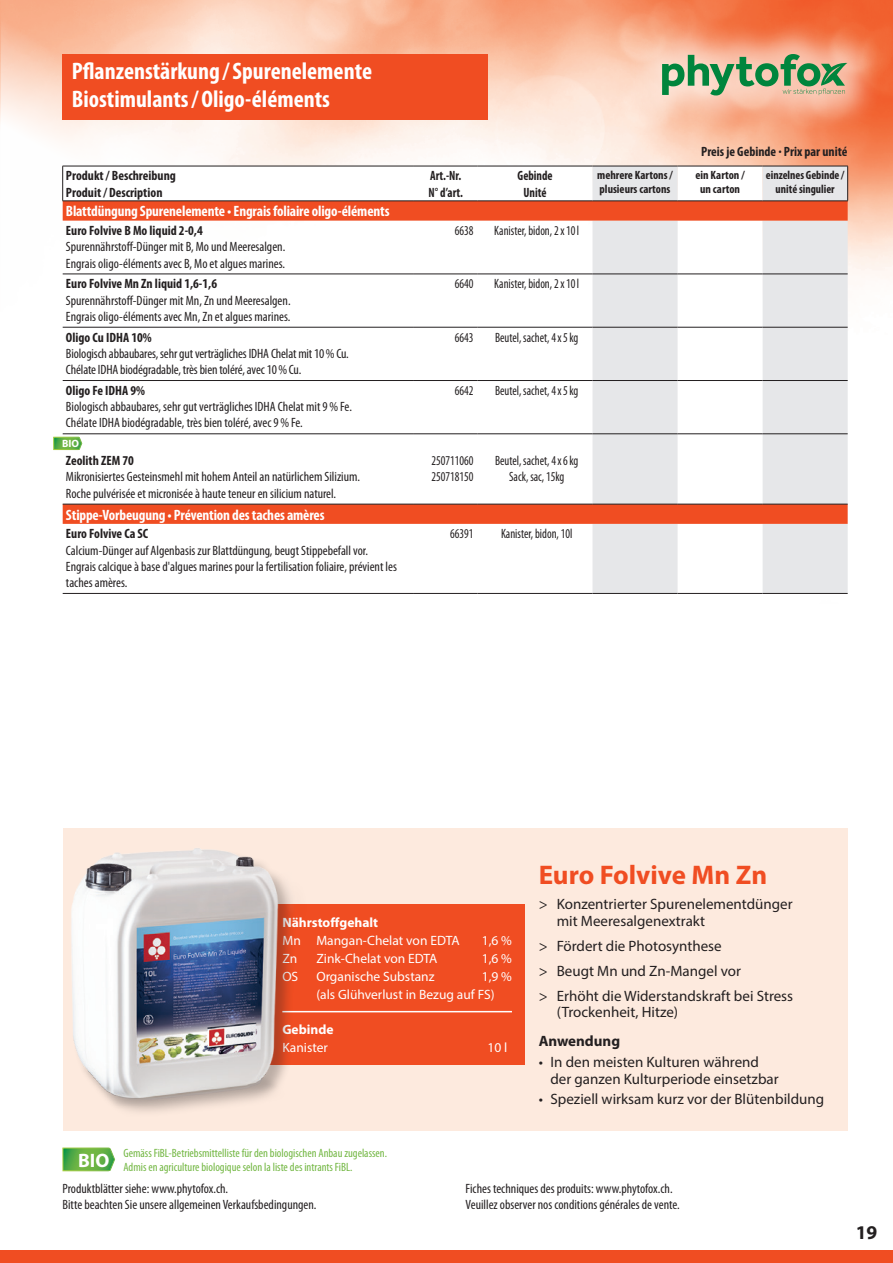
<style>
.page{position:relative;width:893px;height:1263px;background:#fff}
.page>*{position:absolute;margin:0;border:0;box-sizing:border-box;transform-origin:0 0}
.t1{font:700 27px "Myriad Pro";color:#f04d22}
.t2{font:700 condensed 24px/28.8px "Myriad Pro";color:#fff}
.t3{font:700 19.5px "Myriad Pro";color:#231f20}
.t4{font:15px/16.5px "Myriad Pro";color:#231f20}
.t5{font:700 condensed 15px "Myriad Pro";letter-spacing:-.01em;color:#fff}
.t6{font:700 15px "Myriad Pro";color:#231f20}
.t7{font:condensed 13.5px/16.2px "Myriad Pro";color:#231f20}
.t8{font:700 condensed 13.5px/16.2px "Myriad Pro";color:#231f20}
.t9{font:condensed 13.5px/16.2px "Myriad Pro";color:#231f20;scale:.9 1}
.t10{font:13.5px/18px "Myriad Pro";color:#fff}
.t11{font:700 condensed 13.5px/16.2px "Myriad Pro";color:#231f20;scale:.9 1}
.t12{font:700 13.5px "Myriad Pro";color:#fff}
.t13{font:condensed 12px/14.4px "Myriad Pro";color:#73b743}
.t14{font:700 condensed 12px/13.5px "Myriad Pro";color:#231f20;text-align:center}
.t15{font:700 10.5px "Myriad Pro";color:#fff}
</style>
<div class="page">
<div style="left:0;top:1250px;width:893px;height:13px;background:#f04d22"></div>
<img style="left:0;top:0;width:893px;height:594px">
<div style="left:63px;top:54px;width:425px;height:66px;background:#f04d22"></div>
<svg style="left:63px;top:167px;width:529px;height:426px"></svg>
<svg style="left:592px;top:167px;width:256px;height:426px;fill:#e6e7e9"></svg>
<svg style="left:63px;top:202px;width:785px;height:322px"></svg>
<hr style="left:62px;top:166px;width:1px;height:35px;background:#231f20">
<hr style="left:63px;top:434px;width:351px;height:1px;background:#231f20">
<hr style="left:414px;top:434px;width:64px;height:1px;background:#231f20">
<hr style="left:478px;top:434px;width:114px;height:1px;background:#231f20">
<hr style="left:592px;top:434px;width:86px;height:1px;background:#231f20">
<hr style="left:678px;top:434px;width:85px;height:1px;background:#231f20">
<hr style="left:763px;top:434px;width:85px;height:1px;background:#231f20">
<hr style="left:63px;top:274px;width:351px;height:1px;background:#231f20">
<hr style="left:414px;top:274px;width:64px;height:1px;background:#231f20">
<hr style="left:478px;top:274px;width:114px;height:1px;background:#231f20">
<hr style="left:592px;top:274px;width:86px;height:1px;background:#231f20">
<hr style="left:678px;top:274px;width:85px;height:1px;background:#231f20">
<hr style="left:763px;top:274px;width:85px;height:1px;background:#231f20">
<hr style="left:63px;top:327px;width:351px;height:1px;background:#231f20">
<hr style="left:414px;top:327px;width:64px;height:1px;background:#231f20">
<hr style="left:478px;top:327px;width:114px;height:1px;background:#231f20">
<hr style="left:592px;top:327px;width:86px;height:1px;background:#231f20">
<hr style="left:678px;top:327px;width:85px;height:1px;background:#231f20">
<hr style="left:763px;top:327px;width:85px;height:1px;background:#231f20">
<hr style="left:63px;top:201px;width:351px;height:1px;background:#231f20">
<hr style="left:414px;top:201px;width:64px;height:1px;background:#231f20">
<hr style="left:478px;top:201px;width:114px;height:1px;background:#231f20">
<hr style="left:592px;top:201px;width:86px;height:1px;background:#231f20">
<hr style="left:678px;top:201px;width:85px;height:1px;background:#231f20">
<hr style="left:763px;top:201px;width:85px;height:1px;background:#231f20">
<hr style="left:63px;top:504px;width:351px;height:1px;background:#231f20">
<hr style="left:63px;top:166px;width:351px;height:1px;background:#231f20">
<hr style="left:414px;top:166px;width:64px;height:1px;background:#231f20">
<hr style="left:478px;top:166px;width:114px;height:1px;background:#231f20">
<hr style="left:592px;top:166px;width:86px;height:1px;background:#231f20">
<hr style="left:678px;top:166px;width:85px;height:1px;background:#231f20">
<hr style="left:763px;top:166px;width:85px;height:1px;background:#231f20">
<hr style="left:847px;top:166px;width:1px;height:35px;background:#231f20">
<hr style="left:414px;top:504px;width:64px;height:1px;background:#231f20">
<hr style="left:478px;top:504px;width:114px;height:1px;background:#231f20">
<hr style="left:592px;top:504px;width:86px;height:1px;background:#231f20">
<hr style="left:678px;top:504px;width:85px;height:1px;background:#231f20">
<hr style="left:763px;top:504px;width:85px;height:1px;background:#231f20">
<hr style="left:63px;top:380px;width:351px;height:1px;background:#231f20">
<hr style="left:414px;top:380px;width:64px;height:1px;background:#231f20">
<hr style="left:478px;top:380px;width:114px;height:1px;background:#231f20">
<hr style="left:592px;top:380px;width:86px;height:1px;background:#231f20">
<hr style="left:678px;top:380px;width:85px;height:1px;background:#231f20">
<hr style="left:763px;top:380px;width:85px;height:1px;background:#231f20">
<hr style="left:63px;top:593px;width:351px;height:1px;background:#231f20">
<hr style="left:414px;top:593px;width:64px;height:1px;background:#231f20">
<hr style="left:478px;top:593px;width:114px;height:1px;background:#231f20">
<hr style="left:592px;top:593px;width:86px;height:1px;background:#231f20">
<hr style="left:678px;top:593px;width:85px;height:1px;background:#231f20">
<hr style="left:763px;top:593px;width:85px;height:1px;background:#231f20">
<svg style="left:53px;top:437px;width:29px;height:14px"></svg>
<svg style="left:62px;top:1147px;width:53px;height:25px"></svg>
<div style="left:625px;top:18px;width:258px;height:113px;background:#fff;opacity:.55"></div>
<svg style="left:662px;top:54px;width:185px;height:41px;background:#9fb088"></svg>
<div style="left:63px;top:828px;width:784px;height:303px;background:#fdeade"></div>
<div style="left:270px;top:904px;width:255px;height:160px;background:#f04d22"></div>
<hr style="left:282px;top:1011px;width:230px;height:1px;background:#fff">
<img style="left:71px;top:848px;width:239px;height:264px">
<h2 class="t2" style="left:72px;top:56px;width:302px">Pflanzenstärkung /Spurenelemente<br>Biostimulants/ Oligo-éléments</h2>
<p class="t8" style="left:701px;top:143px;width:148px">Preis je Gebinde · Prix par unité</p>
<p class="t8" style="left:66px;top:168px;width:111px">Produkt / Beschreibung<br>Produit / Description</p>
<p class="t11" style="left:429px;top:168px;width:40px">Art.-Nr.<br>N° d’art.</p>
<p class="t11" style="left:518px;top:168px;width:40px;text-align:center">Gebinde<br>Unité</p>
<p class="t14" style="left:597px;top:168px;width:77px;text-align:left">mehrere Kartons / plusieurs cartons</p>
<p class="t14" style="left:695px;top:168px;width:51px">ein Karton / un carton</p>
<p class="t14" style="left:766px;top:168px;width:80px">einzelnes Gebinde / unité singulier</p>
<p class="t5" style="left:66px;top:202px;width:325px">Blattdüngung Spurenelemente • Engrais foliaire oligo-éléments</p>
<p class="t8" style="left:66px;top:222px;width:138px">Euro Folvive B Mo liquid 2-0,4</p>
<p class="t7" style="left:66px;top:239px;width:221px">Spurennährstoff-Dünger mit B, Mo und Meeresalgen.<br>Engrais oligo-éléments avec B, Mo et algues marines.</p>
<p class="t9" style="left:455px;top:222px;width:22px">6638</p>
<p class="t9" style="left:494px;top:222px;width:96px">Kanister, bidon, 2x10l</p>
<p class="t8" style="left:66px;top:275px;width:153px">Euro Folvive Mn Zn liquid 1,6-1,6</p>
<p class="t7" style="left:66px;top:292px;width:226px">Spurennährstoff-Dünger mit Mn, Zn und Meeresalgen.<br>Engrais oligo-éléments avec Mn, Zn et algues marines.</p>
<p class="t8" style="left:66px;top:329px;width:87px">Oligo Cu IDHA 10%</p>
<p class="t7" style="left:66px;top:345px;width:284px">Biologisch abbaubares, sehr gut verträgliches IDHA Chelat mit 10% Cu.<br>Chélate IDHA biodégradable, très bien toléré, avec 10% Cu.</p>
<p class="t8" style="left:66px;top:382px;width:81px">Oligo Fe IDHA 9%</p>
<p class="t7" style="left:66px;top:398px;width:287px">Biologisch abbaubares, sehr gut verträgliches IDHA Chelat mit 9% Fe.<br>Chélate IDHA biodégradable, très bien toléré, avec 9% Fe.</p>
<p class="t15" style="left:62px;top:437px;width:18px">BIO</p>
<p class="t8" style="left:66px;top:452px;width:69px">Zeolith ZEM 70</p>
<p class="t7" style="left:66px;top:469px;width:296px">Mikronisiertes Gesteinsmehl mit hohem Anteil an natürlichem Silizium.<br>Roche pulvérisée et micronisée à haute teneur en silicium naturel.</p>
<p class="t5" style="left:66px;top:505px;width:260px">Stippe-Vorbeugung • Prévention des taches amères</p>
<p class="t8" style="left:66px;top:525px;width:84px">Euro Folvive Ca SC</p>
<p class="t7" style="left:66px;top:542px;width:332px">Calcium-Dünger auf Algenbasis zur Blattdüngung, beugt Stippebefall vor.<br>Engrais calcique à base d'algues marines pour la fertilisation foliaire, prévient les taches amères.</p>
<p class="t9" style="left:455px;top:276px;width:22px">6640</p>
<p class="t9" style="left:494px;top:276px;width:96px">Kanister, bidon, 2x10l</p>
<p class="t9" style="left:455px;top:329px;width:22px">6643</p>
<p class="t9" style="left:495px;top:329px;width:94px">Beutel, sachet, 4x5kg</p>
<p class="t9" style="left:455px;top:382px;width:22px">6642</p>
<p class="t9" style="left:495px;top:382px;width:94px">Beutel, sachet, 4x5kg</p>
<p class="t9" style="left:431px;top:452px;width:48px">250711060<br>250718150</p>
<p class="t9" style="left:495px;top:452px;width:94px;text-align:center">Beutel, sachet, 4x6kg<br>Sack, sac, 15kg</p>
<p class="t9" style="left:450px;top:525px;width:27px">66391</p>
<p class="t9" style="left:501px;top:525px;width:81px">Kanister, bidon, 10l</p>
<p class="t12" style="left:282px;top:913px;width:97px">Nährstoffgehalt</p>
<p class="t10" style="left:282px;top:931px;width:179px">Mn Mangan-Chelat von EDTA</p>
<p class="t10" style="left:482px;top:931px;width:32px">1,6 %</p>
<p class="t10" style="left:282px;top:949px;width:16px">Zn</p>
<p class="t10" style="left:316px;top:949px;width:123px">Zink-Chelat von EDTA</p>
<p class="t10" style="left:482px;top:949px;width:32px">1,6 %</p>
<p class="t10" style="left:282px;top:967px;width:17px">OS</p>
<p class="t10" style="left:316px;top:967px;width:120px">Organische Substanz</p>
<p class="t10" style="left:316px;top:967px;width:197px;text-indent:165px">1,9 % (als Glühverlust in Bezug auf FS)</p>
<p class="t12" style="left:282px;top:1020px;width:53px">Gebinde</p>
<p class="t10" style="left:282px;top:1038px;width:47px">Kanister</p>
<p class="t10" style="left:487px;top:1038px;width:21px">10 l</p>
<p class="t13" style="left:78px;top:1145px;width:310px;text-indent:45px">Gemäss FiBL-Betriebsmittelliste für den biologischen Anbau zugelassen.<br><sup>BIO</sup> Admis en agriculture biologique selon la liste des intrants FiBL.</p>
<h1 class="t1" style="left:539px;top:857px;width:230px">Euro Folvive Mn Zn</h1>
<p class="t4" style="left:557px;top:895px;width:237px;text-indent:-18px">&gt; Konzentrierter Spurenelementdünger mit Meeresalgenextrakt</p>
<p class="t4" style="left:539px;top:933px;width:256px;line-height:25px">&gt; Fördert die Photosynthese<br>&gt; Beugt Mn und Zn-Mangel vor<br>&gt; Erhöht die Widerstandskraft bei Stress</p>
<p class="t4" style="left:557px;top:1003px;width:123px">(Trockenheit, Hitze)</p>
<p class="t6" style="left:539px;top:1031px;width:83px">Anwendung</p>
<p class="t4" style="left:550px;top:1053px;width:230px;text-indent:-12px">• In den meisten Kulturen während der ganzen Kulturperiode einsetzbar</p>
<p class="t4" style="left:539px;top:1091px;width:287px">• Speziell wirksam kurz vor der Blütenbildung</p>
<p class="t7" style="left:63px;top:1180px;width:256px">Produktblätter siehe: www.phytofox.ch.<br>Bitte beachten Sie unsere allgemeinen Verkaufsbedingungen.</p>
<p class="t7" style="left:466px;top:1180px;width:216px">Fiches techniques des produits: www.phytofox.ch.<br>Veuillez observer nos conditions générales de vente.</p>
<h3 class="t3" style="left:856px;top:1220px;width:23px">19</h3>
</div>
